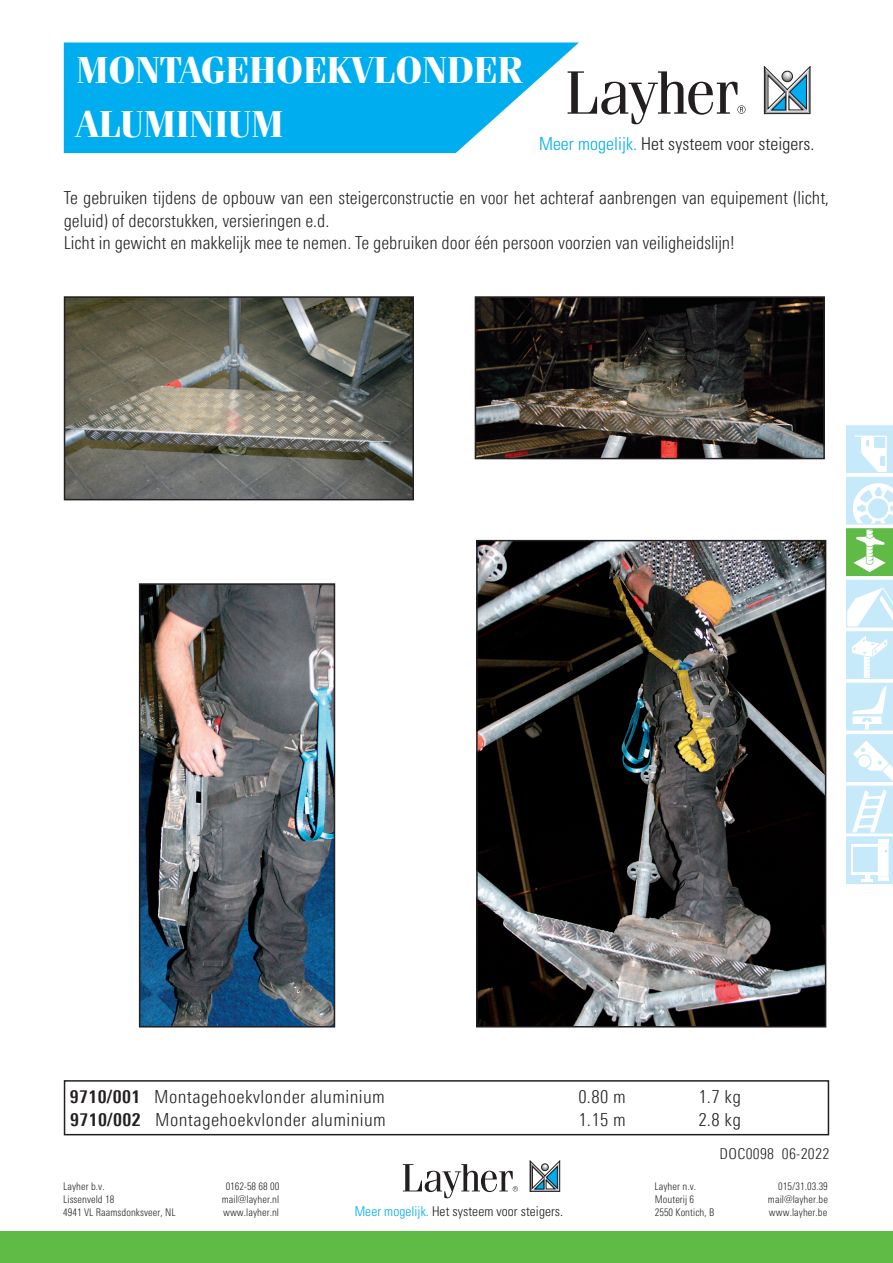
<style>
.page{position:relative;width:893px;height:1263px;background:#fff}
.page>*{position:absolute;margin:0;border:0;box-sizing:border-box;transform-origin:0 0}
.t1{font:700 37.5px/54px "Fenice Pro ITC";color:#fff}
.t2{font:300 18px/22.5px "Linotype Univers 320 Cn";color:#231f20}
.t3{font:300 18px "Linotype Univers 320 Cn";letter-spacing:.02em;color:#231f20;scale:1.05 1}
.t4{font:300 18px "Linotype Univers 320 Cn";color:#231f20;scale:1.05 1}
.t5{font:300 condensed 17.85px "Univers";letter-spacing:.005em;color:#231f20}
.t6{font:300 15px "Linotype Univers 320 Cn";letter-spacing:.02em;color:#231f20;scale:1.05 1}
.t7{font:300 condensed 13.5px "Univers";letter-spacing:.005em;color:#231f20}
.t8{font:300 condensed 10.5px "LT Univers";letter-spacing:.005em;color:#231f20}
.s1{color:#00aeef}
.s2{font-family:"Linotype Univers 620 Cn";font-weight:700}
</style>
<div class="page">
<svg style="left:403px;top:1164px;width:115px;height:34px"></svg>
<svg style="left:530px;top:1161px;width:30px;height:30px"></svg>
<svg style="left:579px;top:71px;width:166px;height:53px"></svg>
<svg style="left:764px;top:66px;width:46px;height:48px"></svg>
<svg style="left:64px;top:43px;width:515px;height:110px;background:#1db6ef"></svg>
<div style="left:64px;top:1080px;width:765px;height:55px;border:2px solid #231f20"></div>
<div style="left:0;top:1231px;width:893px;height:32px;background:#60bb46"></div>
<svg style="left:846px;top:425px;width:47px;height:459px"></svg>
<img style="left:479px;top:543px;width:344px;height:481px">
<div style="left:476px;top:540px;width:350px;height:487px;border:2px solid #231f20"></div>
<img style="left:67px;top:299px;width:344px;height:198px">
<div style="left:64px;top:296px;width:350px;height:204px;border:2px solid #231f20"></div>
<img style="left:142px;top:586px;width:190px;height:438px">
<div style="left:139px;top:583px;width:196px;height:444px;border:2px solid #231f20"></div>
<img style="left:478px;top:299px;width:344px;height:157px">
<div style="left:475px;top:296px;width:350px;height:163px;border:2px solid #231f20"></div>
<h1 class="t1" style="left:75px;top:43px;width:449px">MONTAGEHOEKVLONDER<br>ALUMINIUM</h1>
<p class="t5" style="left:539px;top:133px;width:277px"><span class="s1">Meer mogelijk.</span> Het systeem voor steigers.</p>
<p class="t2" style="left:64px;top:187px;width:767px">Te gebruiken tijdens de opbouw van een steigerconstructie en voor het achteraf aanbrengen van equipement (licht, geluid) of decorstukken, versieringen e.d.<br>Licht in gewicht en makkelijk mee te nemen. Te gebruiken door één persoon voorzien van veiligheidslijn!</p>
<p class="t3" style="left:70px;top:1086px;width:302px"><span class="s2">9710/001</span> Montagehoekvlonder aluminium</p>
<p class="t4" style="left:578px;top:1086px;width:47px">0.80 m</p>
<p class="t4" style="left:698px;top:1086px;width:42px">1.7 kg</p>
<p class="t3" style="left:70px;top:1109px;width:302px"><span class="s2">9710/002</span> Montagehoekvlonder aluminium</p>
<p class="t4" style="left:578px;top:1109px;width:47px">1.15 m</p>
<p class="t4" style="left:698px;top:1109px;width:42px">2.8 kg</p>
<p class="t8" style="left:63px;top:1181px;width:43px">Layher b.v.</p>
<p class="t8" style="left:226px;top:1181px;width:55px">0162-58 68 00</p>
<p class="t8" style="left:63px;top:1193px;width:53px">Lissenveld 18</p>
<p class="t8" style="left:222px;top:1193px;width:59px">mail@layher.nl</p>
<p class="t8" style="left:63px;top:1206px;width:114px">4941 VL Raamsdonksveer, NL</p>
<p class="t8" style="left:223px;top:1206px;width:58px">www.layher.nl</p>
<p class="t6" style="left:720px;top:1145px;width:106px">DOC0098 06-2022</p>
<p class="t8" style="left:655px;top:1181px;width:43px">Layher n.v.</p>
<p class="t8" style="left:778px;top:1181px;width:51px">015/31.03.39</p>
<p class="t8" style="left:655px;top:1193px;width:41px">Mouterij 6</p>
<p class="t8" style="left:768px;top:1193px;width:61px">mail@layher.be</p>
<p class="t7" style="left:355px;top:1203px;width:210px"><span class="s1">Meer mogelijk.</span> Het systeem voor steigers.</p>
<p class="t8" style="left:655px;top:1206px;width:61px">2550 Kontich, B</p>
<p class="t8" style="left:769px;top:1206px;width:60px">www.layher.be</p>
</div>
